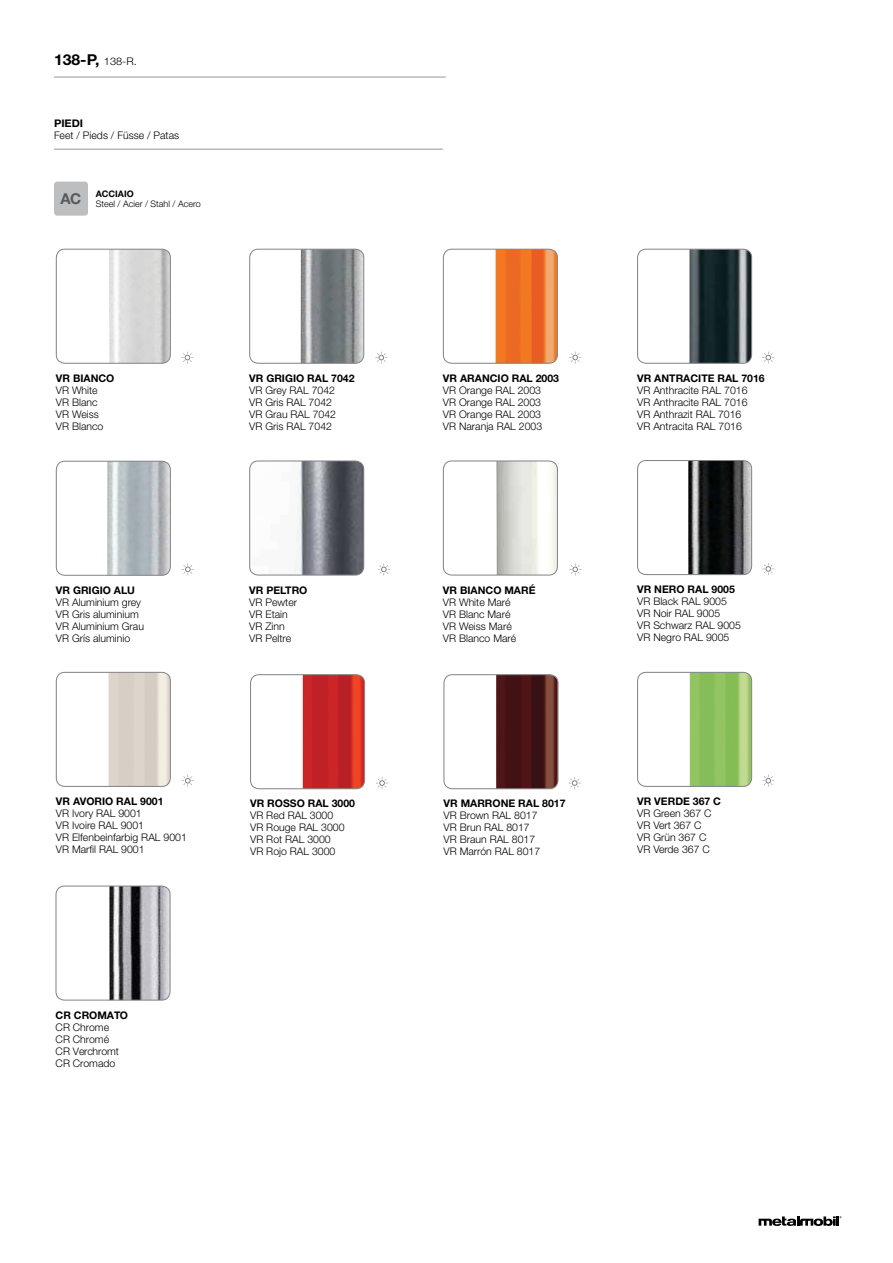
<style>
.page{position:relative;width:893px;height:1263px;background:#fff}
.page>*{position:absolute;margin:0;border:0;box-sizing:border-box;transform-origin:0 0}
.t1{font:700 15px "Helvetica Neue LT Std";color:#000;scale:1.05 1}
.t2{font:300 10.5px/12px "Helvetica Neue LT Std";color:#000}
.t3{font:700 10.5px "Helvetica Neue LT Std";color:#000}
.t4{font:700 10.5px "Helvetica Neue LT Std";color:#000;scale:1.05 1}
.t5{font:300 9px/10.5px "Helvetica Neue LT Std";color:#000}
.s1{font-weight:300;font-size:10.5px}
.s2{font-weight:700}
</style>
<div class="page">
<svg style="left:759px;top:1216px;width:82px;height:10px"></svg>
<hr style="left:54px;top:149px;width:389px;height:1px;background:#939598">
<div style="left:54px;top:182px;width:34px;height:34px;background:#bcbec0;border-radius:3px"></div>
<svg style="left:762px;top:351px;width:12px;height:13px"></svg>
<svg style="left:762px;top:563px;width:12px;height:12px"></svg>
<img style="left:690px;top:249px;width:62px;height:114px">
<div style="left:637px;top:249px;width:115px;height:115px;border:1px solid #818285;border-radius:9px"></div>
<svg style="left:569px;top:351px;width:12px;height:13px"></svg>
<img style="left:496px;top:249px;width:61px;height:114px">
<div style="left:443px;top:249px;width:115px;height:115px;border:1px solid #818285;border-radius:9px"></div>
<svg style="left:375px;top:351px;width:12px;height:13px"></svg>
<img style="left:301px;top:249px;width:63px;height:114px">
<div style="left:249px;top:249px;width:115px;height:115px;border:1px solid #818285;border-radius:9px"></div>
<svg style="left:181px;top:351px;width:13px;height:13px"></svg>
<img style="left:109px;top:249px;width:61px;height:113px">
<div style="left:56px;top:249px;width:115px;height:115px;border:1px solid #818285;border-radius:9px"></div>
<svg style="left:569px;top:563px;width:12px;height:12px"></svg>
<svg style="left:378px;top:563px;width:12px;height:12px"></svg>
<svg style="left:182px;top:563px;width:12px;height:12px"></svg>
<img style="left:250px;top:461px;width:114px;height:114px">
<div style="left:249px;top:461px;width:115px;height:114px;border:1px solid #818285;border-radius:9px"></div>
<img style="left:688px;top:460px;width:64px;height:115px">
<div style="left:637px;top:460px;width:115px;height:115px;border:1px solid #818285;border-radius:9px"></div>
<img style="left:496px;top:461px;width:61px;height:114px">
<div style="left:443px;top:461px;width:115px;height:114px;border:1px solid #818285;border-radius:9px"></div>
<img style="left:109px;top:886px;width:61px;height:114px">
<div style="left:56px;top:886px;width:114px;height:114px;border:1px solid #818285;border-radius:9px"></div>
<img style="left:690px;top:672px;width:61px;height:114px">
<div style="left:637px;top:672px;width:115px;height:115px;border:1px solid #818285;border-radius:9px"></div>
<svg style="left:182px;top:774px;width:12px;height:13px"></svg>
<img style="left:109px;top:672px;width:61px;height:114px">
<div style="left:56px;top:672px;width:115px;height:115px;border:1px solid #818285;border-radius:9px"></div>
<svg style="left:762px;top:774px;width:12px;height:13px"></svg>
<svg style="left:568px;top:777px;width:13px;height:12px"></svg>
<svg style="left:376px;top:777px;width:12px;height:12px"></svg>
<img style="left:303px;top:675px;width:61px;height:114px">
<div style="left:250px;top:674px;width:115px;height:115px;border:1px solid #818285;border-radius:9px"></div>
<img style="left:496px;top:675px;width:62px;height:114px">
<div style="left:444px;top:674px;width:114px;height:115px;border:1px solid #818285;border-radius:9px"></div>
<img style="left:107px;top:461px;width:63px;height:114px">
<div style="left:56px;top:461px;width:115px;height:115px;border:1px solid #818285;border-radius:9px"></div>
<hr style="left:54px;top:77px;width:392px;height:1px;background:#939598">
<h1 class="t1" style="left:54px;top:50px;width:80px">138-P, <span class="s1">138-R.</span></h1>
<p class="t4" style="left:54px;top:117px;width:29px">PIEDI</p>
<p class="t2" style="left:54px;top:129px;width:127px">Feet / Pieds / Füsse / Patas</p>
<p class="t5" style="left:61px;top:188px;width:142px;text-indent:35px"><span class="s2">ACCIAIO<br></span><sup>AC</sup> Steel / Acier / Stahl / Acero</p>
<p class="t3" style="left:56px;top:371px;width:60px">VR BIANCO</p>
<p class="t2" style="left:56px;top:384px;width:49px">VR White<br>VR Blanc<br>VR Weiss<br>VR Blanco</p>
<p class="t3" style="left:56px;top:583px;width:81px">VR GRIGIO ALU</p>
<p class="t2" style="left:56px;top:596px;width:90px">VR Aluminium grey<br>VR Gris aluminium<br>VR Aluminium Grau<br>VR Grís aluminio</p>
<p class="t3" style="left:56px;top:795px;width:109px">VR AVORIO RAL 9001</p>
<p class="t2" style="left:56px;top:807px;width:132px">VR Ivory RAL 9001<br>VR Ivoire RAL 9001<br>VR Elfenbeinfarbig RAL 9001<br>VR Marfi l RAL 9001</p>
<p class="t3" style="left:56px;top:1008px;width:74px">CR CROMATO</p>
<p class="t2" style="left:56px;top:1021px;width:65px">CR Chrome<br>CR Chromé<br>CR Verchromt<br>CR Cromado</p>
<p class="t3" style="left:249px;top:371px;width:107px">VR GRIGIO RAL 7042</p>
<p class="t2" style="left:249px;top:384px;width:88px">VR Grey RAL 7042<br>VR Gris RAL 7042<br>VR Grau RAL 7042<br>VR Gris RAL 7042</p>
<p class="t3" style="left:249px;top:583px;width:60px">VR PELTRO</p>
<p class="t2" style="left:249px;top:596px;width:49px">VR Pewter<br>VR Etain<br>VR Zinn<br>VR Peltre</p>
<p class="t3" style="left:250px;top:797px;width:106px">VR ROSSO RAL 3000</p>
<p class="t2" style="left:250px;top:809px;width:96px">VR Red RAL 3000<br>VR Rouge RAL 3000<br>VR Rot RAL 3000<br>VR Rojo RAL 3000</p>
<p class="t3" style="left:443px;top:371px;width:118px">VR ARANCIO RAL 2003</p>
<p class="t2" style="left:443px;top:384px;width:101px;text-align:justify">VR Orange RAL 2003<br>VR Orange RAL 2003<br>VR Orange RAL 2003<br>VR Naranja RAL 2003</p>
<p class="t3" style="left:443px;top:583px;width:94px">VR BIANCO MARÉ</p>
<p class="t2" style="left:443px;top:596px;width:75px">VR White Maré<br>VR Blanc Maré<br>VR Weiss Maré<br>VR Blanco Maré</p>
<p class="t3" style="left:444px;top:797px;width:123px">VR MARRONE RAL 8017</p>
<p class="t2" style="left:444px;top:809px;width:98px">VR Brown RAL 8017<br>VR Brun RAL 8017<br>VR Braun RAL 8017<br>VR Marrón RAL 8017</p>
<p class="t3" style="left:637px;top:371px;width:129px">VR ANTRACITE RAL 7016</p>
<p class="t2" style="left:637px;top:384px;width:112px">VR Anthracite RAL 7016<br>VR Anthracite RAL 7016<br>VR Anthrazit RAL 7016<br>VR Antracita RAL 7016</p>
<p class="t3" style="left:637px;top:583px;width:99px">VR NERO RAL 9005</p>
<p class="t2" style="left:637px;top:595px;width:105px">VR Black RAL 9005<br>VR Noir RAL 9005<br>VR Schwarz RAL 9005<br>VR Negro RAL 9005</p>
<p class="t3" style="left:637px;top:795px;width:85px">VR VERDE 367 C</p>
<p class="t2" style="left:637px;top:807px;width:76px">VR Green 367 C<br>VR Vert 367 C<br>VR Grün 367 C<br>VR Verde 367 C</p>
</div>
